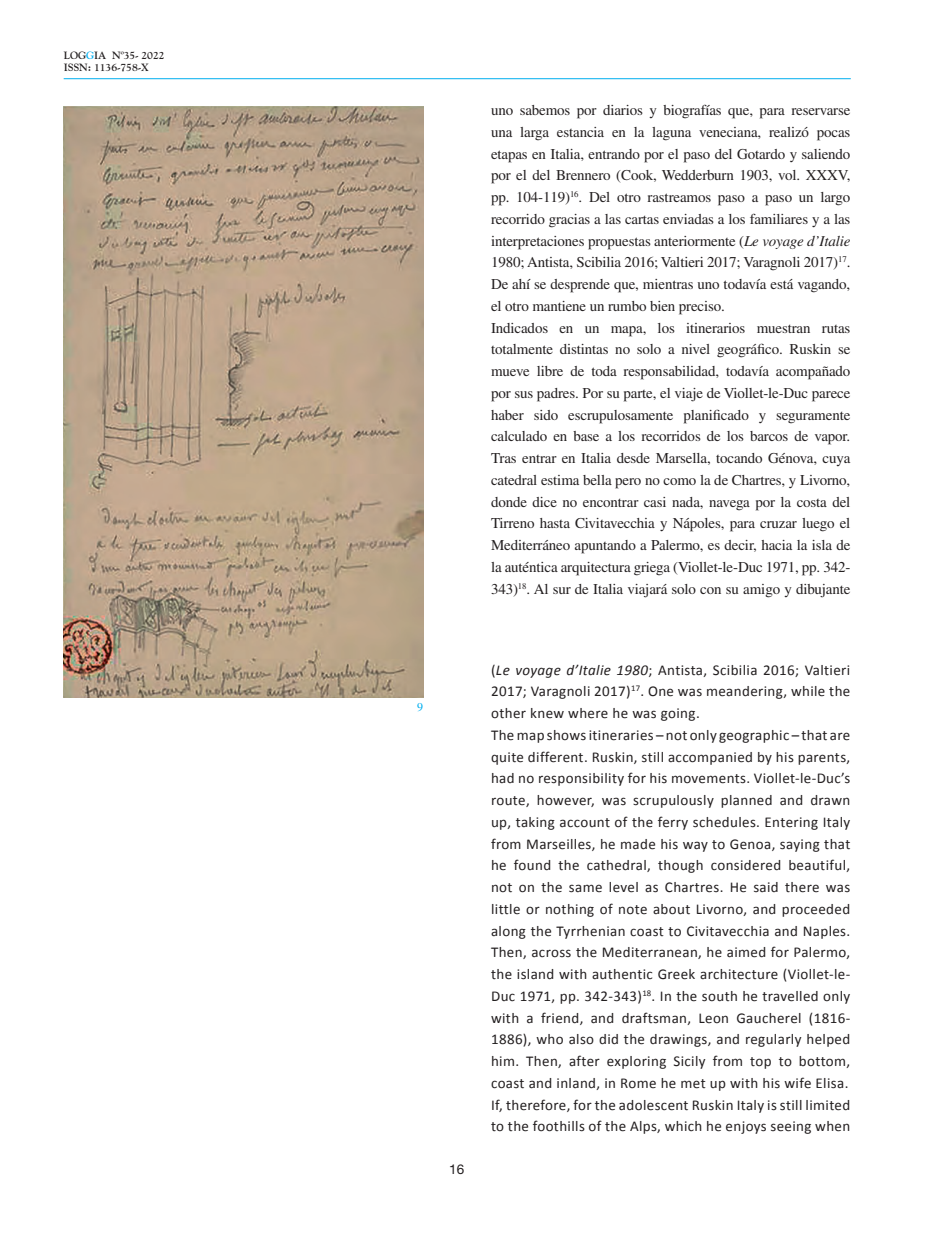
<style>
.page{position:relative;width:936px;height:1233px;background:#fff}
.page>*{position:absolute;margin:0;border:0;box-sizing:border-box;transform-origin:0 0}
.t1{font:15px/21.8px "Times LT Std";letter-spacing:-.01em;color:#231f20}
.t2{font:15px/21.8px "Calibri";letter-spacing:.025em;color:#231f20}
.t3{font:13.5px "Helvetica Neue LT Std";color:#231f20}
.t4{font:12px "Times LT Std";color:#00aeef}
.t5{font:700 10.5px/12.6px "Goudy Std";letter-spacing:-.01em;color:#231f20}
.s1{color:#00aeef}
.s2{font-style:italic}
</style>
<div class="page">
<hr style="left:64px;top:78px;width:787px;height:1px;background:#00aeef">
<img style="left:64px;top:106px;width:359px;height:591px">
<p class="t5" style="left:64px;top:49px;width:102px">LOG<span class="s1">G</span>IA Nº35- 2022<br>ISSN: 1136-758-X</p>
<p class="t4" style="left:417px;top:700px;width:7px">9</p>
<p class="t3" style="left:449px;top:1161px;width:17px">16</p>
<p class="t1" style="left:491px;top:99px;width:361px">uno sabemos por diarios y biografías que, para reservarse una larga estancia en la laguna veneciana, realizó pocas etapas en Italia, entrando por el paso del Gotardo y saliendo por el del Brennero (Cook, Wedderburn 1903, vol. XXXV, pp. 104-119)<sup>16</sup>. Del otro rastreamos paso a paso un largo recorrido gracias a las cartas enviadas a los familiares y a las interpretaciones propuestas anteriormente (<span class="s2">Le voyage d’Italie </span>1980; Antista, Scibilia 2016; Valtieri 2017; Varagnoli 2017)<sup>17</sup>.<br>De ahí se desprende que, mientras uno todavía está vagando, el otro mantiene un rumbo bien preciso.<br>Indicados en un mapa, los itinerarios muestran rutas totalmente distintas no solo a nivel geográfico. Ruskin se mueve libre de toda responsabilidad, todavía acompañado por sus padres. Por su parte, el viaje de Viollet-le-Duc parece haber sido escrupulosamente planificado y seguramente calculado en base a los recorridos de los barcos de vapor.<br>Tras entrar en Italia desde Marsella, tocando Génova, cuya catedral estima bella pero no como la de Chartres, y Livorno, donde dice no encontrar casi nada, navega por la costa del Tirreno hasta Civitavecchia y Nápoles, para cruzar luego el Mediterráneo apuntando a Palermo, es decir, hacia la isla de la auténtica arquitectura griega (Viollet-le-Duc 1971, pp. 342- 343)<sup>18</sup>. Al sur de Italia viajará solo con su amigo y dibujante</p>
<p class="t2" style="left:491px;top:659px;width:361px">(<span class="s2">Le voyage d’Italie 1980</span>; Antista, Scibilia 2016; Valtieri 2017; Varagnoli 2017)<sup>17</sup>. One was meandering, while the other knew where he was going.<br>The map shows itineraries – not only geographic – that are quite different. Ruskin, still accompanied by his parents, had no responsibility for his movements. Viollet-le-Duc’s route, however, was scrupulously planned and drawn up, taking account of the ferry schedules. Entering Italy from Marseilles, he made his way to Genoa, saying that he found the cathedral, though considered beautiful, not on the same level as Chartres. He said there was little or nothing of note about Livorno, and proceeded along the Tyrrhenian coast to Civitavecchia and Naples.<br>Then, across the Mediterranean, he aimed for Palermo, the island with authentic Greek architecture (Viollet-le-Duc 1971, pp. 342-343)<sup>18</sup>. In the south he travelled only with a friend, and draftsman, Leon Gaucherel (1816- 1886), who also did the drawings, and regularly helped him. Then, after exploring Sicily from top to bottom, coast and inland, in Rome he met up with his wife Elisa.<br>If, therefore, for the adolescent Ruskin Italy is still limited to the foothills of the Alps, which he enjoys seeing when</p>
</div>
